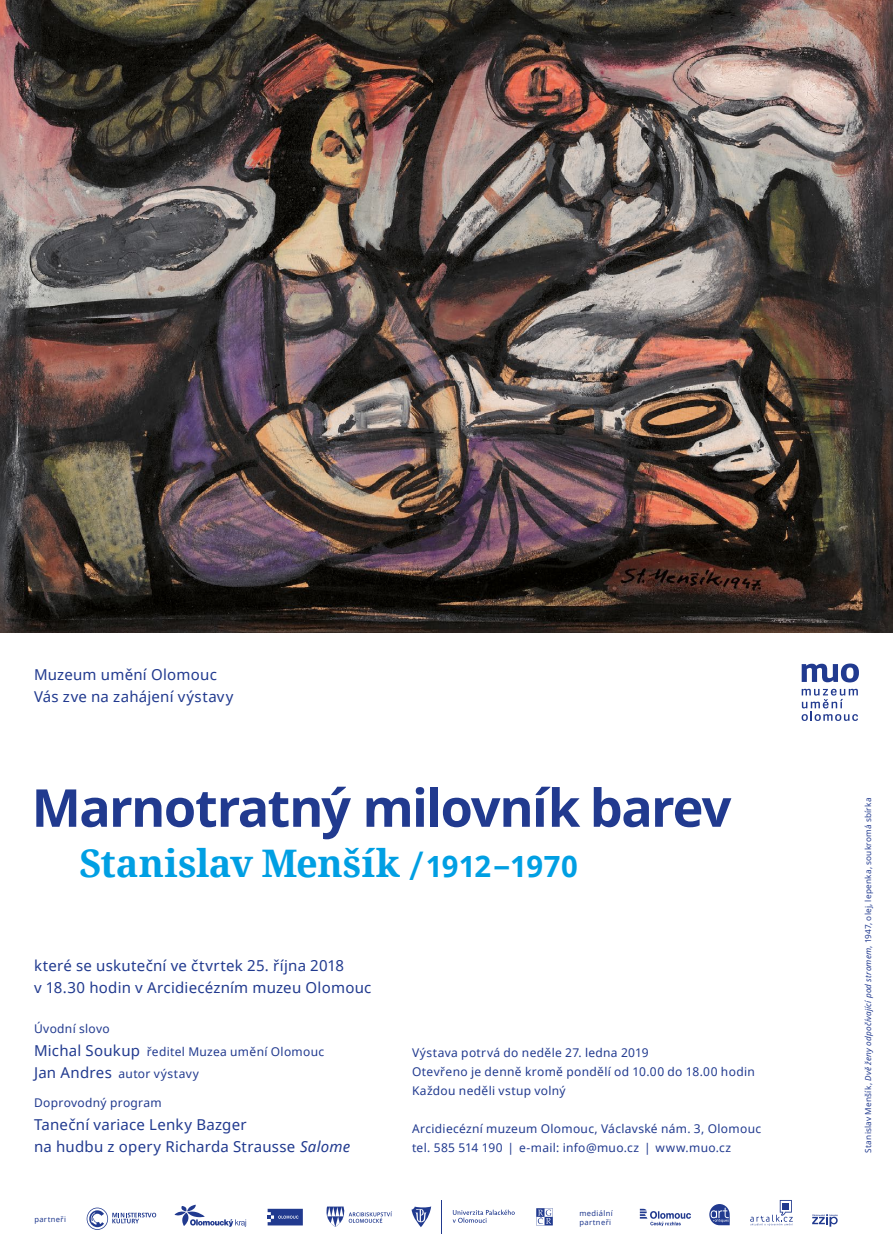
<style>
.page{position:relative;width:893px;height:1259px;background:#fff}
.page>*{position:absolute;margin:0;border:0;box-sizing:border-box;transform-origin:0 0}
.t1{font:700 52.35px "Noto Sans";letter-spacing:-.035em;color:#213a8f}
.t2{font:700 37.95px "Noto Serif";letter-spacing:-.005em;color:#009fe3}
.t3{font:15px/22.5px "Noto Sans";letter-spacing:.015em;color:#213a8f}
.t4{font:12px/19px "Noto Sans";letter-spacing:.025em;color:#213a8f}
.t5{font:8.25px "Noto Sans";letter-spacing:.03em;color:#213a8f}
.t6{font:7.5px/8.6px "Noto Sans";letter-spacing:.05em;color:#213a8f}
.s1{font-family:"Noto Sans";font-weight:400;font-size:39.45px}
.s2{font-family:"Noto Sans";font-size:29.25px}
.s3{font-size:15px}
.s4{font-style:italic}
</style>
<div class="page">
<img style="left:0;top:0;width:893px;height:632px">
<svg style="left:802px;top:689px;width:56px;height:32px"></svg>
<svg style="left:802px;top:663px;width:57px;height:19px"></svg>
<svg style="left:174px;top:1204px;width:72px;height:22px"></svg>
<svg style="left:87px;top:1207px;width:69px;height:23px"></svg>
<svg style="left:536px;top:1208px;width:17px;height:17px"></svg>
<svg style="left:268px;top:1208px;width:35px;height:17px"></svg>
<svg style="left:640px;top:1208px;width:51px;height:18px"></svg>
<svg style="left:750px;top:1200px;width:43px;height:26px"></svg>
<svg style="left:326px;top:1206px;width:66px;height:21px"></svg>
<svg style="left:709px;top:1204px;width:21px;height:21px"></svg>
<svg style="left:812px;top:1214px;width:26px;height:12px"></svg>
<hr style="left:442px;top:1200px;width:1px;height:33px;background:#213a8f">
<svg style="left:453px;top:1209px;width:62px;height:13px"></svg>
<svg style="left:412px;top:1206px;width:19px;height:21px"></svg>
<p class="t3" style="left:34px;top:662px;width:201px">Muzeum umění Olomouc<br>Vás zve na zahájení výstavy</p>
<h1 class="t1" style="left:32px;top:771px;width:701px">Marnotratný milovník barev</h1>
<h2 class="t2" style="left:79px;top:837px;width:500px">Stanislav Menšík <span class="s1">/</span><span class="s2">1912‒1970</span></h2>
<p class="t3" style="left:34px;top:953px;width:339px">které se uskuteční ve čtvrtek 25. října 2018<br>v 18.30 hodin v Arcidiecézním muzeu Olomouc</p>
<p class="t4" style="left:34px;top:1016px;width:292px;line-height:23.2px">Úvodní slovo<br><span class="s3">Michal Soukup</span> ředitel Muzea umění Olomouc</p>
<p class="t4" style="left:34px;top:1063px;width:166px"><span class="s3">Jan Andres</span> autor výstavy</p>
<p class="t4" style="left:34px;top:1093px;width:129px">Doprovodný program</p>
<p class="t3" style="left:34px;top:1113px;width:318px;line-height:21.8px">Taneční variace Lenky Bazger<br>na hudbu z opery Richarda Strausse <span class="s4">Salome</span></p>
<p class="t4" style="left:412px;top:1042px;width:344px">Výstava potrvá do neděle 27. ledna 2019<br>Otevřeno je denně kromě pondělí od 10.00 do 18.00 hodin<br>Každou neděli vstup volný</p>
<p class="t4" style="left:412px;top:1118px;width:351px;line-height:19.5px">Arcidiecézní muzeum Olomouc, Václavské nám. 3, Olomouc tel. 585 514 190 | e-mail: info@muo.cz | www.muo.cz</p>
<p class="t6" style="left:34px;top:1215px;width:33px">partneři</p>
<p class="t6" style="left:579px;top:1209px;width:35px">mediální partneři</p>
<p class="t5" style="left:863px;top:1152px;width:356px;rotate:-90deg">Stanislav Menšík, <span class="s4">Dvě ženy odpočívající pod stromem</span>, 1947, olej, lepenka, soukromá sbírka</p>
</div>
